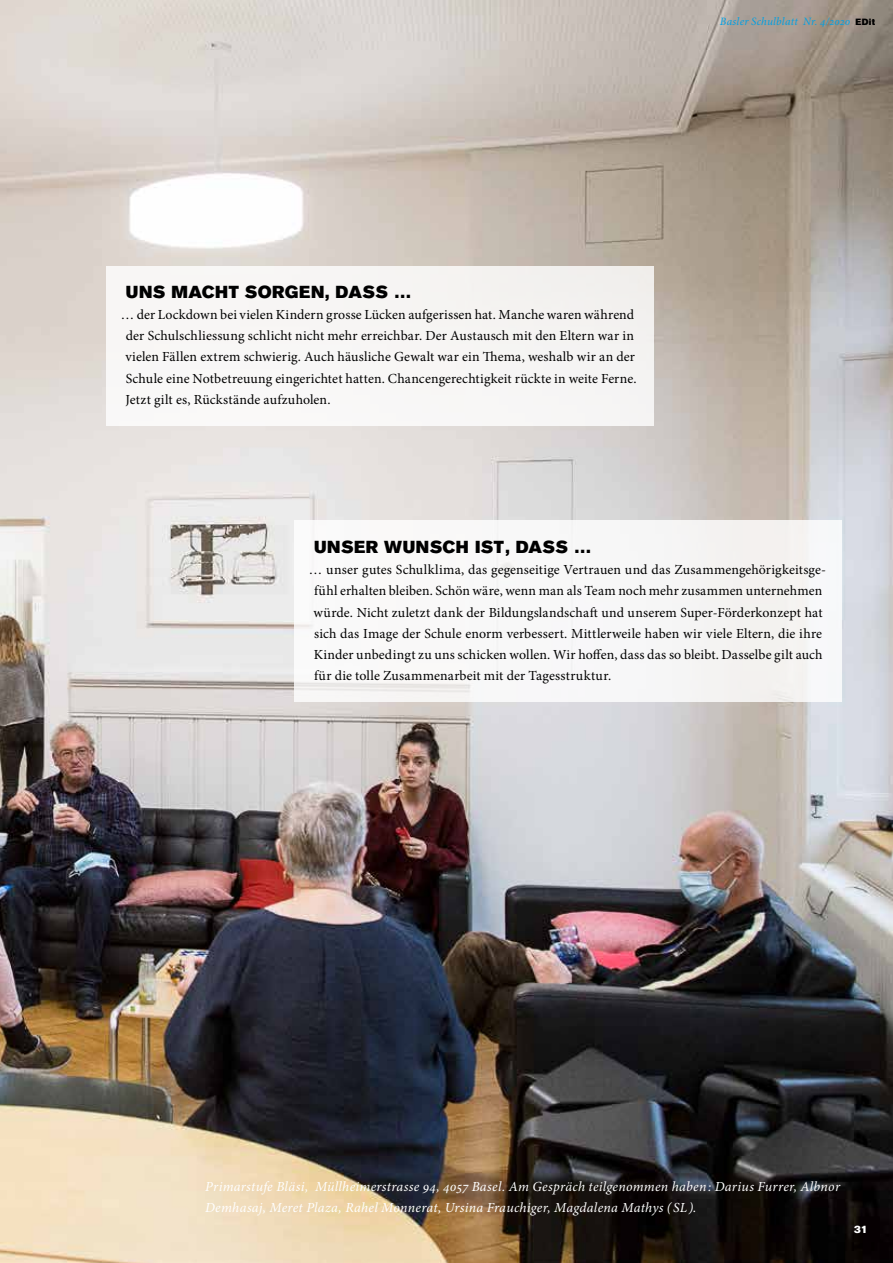
<style>
.page{position:relative;width:893px;height:1263px;background:#fff}
.page>*{position:absolute;margin:0;border:0;box-sizing:border-box;transform-origin:0 0}
.t1{font:17.25px "Akzidenz Grotesk BE Super";letter-spacing:.025em;color:#000}
.t2{font:13.8px/21.3px "Minion Pro";letter-spacing:.01em;color:#000}
.t3{font:italic 13.8px/21.3px "Minion Pro";letter-spacing:.02em;color:#fff}
.t4{font:italic 11.25px "Minion Pro";letter-spacing:.015em;color:#009fe3}
.t5{font:10.5px "Akzidenz Grotesk BE Super";color:#fff}
.s1{font-family:"Akzidenz Grotesk BE Super";font-style:normal;font-size:9px;color:#000}
</style>
<div class="page">
<img style="left:0;top:0;width:893px;height:1263px">
<div style="left:106px;top:266px;width:548px;height:159px;background:#f8f6f5"></div>
<div style="left:294px;top:520px;width:548px;height:182px;background:#f7f7f8"></div>
<p class="t4" style="left:720px;top:14px;width:157px">Basler Schulblatt Nr. 4/2020 <span class="s1">EDit</span></p>
<p class="t1" style="left:126px;top:282px;width:287px">UNS MACHT SORGEN, DASS …</p>
<p class="t2" style="left:125px;top:304px;width:513px;text-indent:-5px">… der Lockdown bei vielen Kindern grosse Lücken aufgerissen hat. Manche waren während der Schulschliessung schlicht nicht mehr erreichbar. Der Austausch mit den Eltern war in vielen Fällen extrem schwierig. Auch häusliche Gewalt war ein Thema, weshalb wir an der Schule eine Notbetreuung eingerichtet hatten. Chancengerechtigkeit rückte in weite Ferne.<br>Jetzt gilt es, Rückstände aufzuholen.</p>
<p class="t1" style="left:314px;top:537px;width:279px">UNSER WUNSCH IST, DASS …</p>
<p class="t2" style="left:314px;top:559px;width:514px;text-indent:-5px">… unser gutes Schulklima, das gegenseitige Vertrauen und das Zusammengehörigkeitsge&shy;fühl erhalten bleiben. Schön wäre, wenn man als Team noch mehr zusammen unternehmen würde. Nicht zuletzt dank der Bildungslandschaft und unserem Super-Förderkonzept hat sich das Image der Schule enorm verbessert. Mittlerweile haben wir viele Eltern, die ihre Kinder unbedingt zu uns schicken wollen. Wir hoffen, dass das so bleibt. Dasselbe gilt auch für die tolle Zusammenarbeit mit der Tagesstruktur.</p>
<p class="t3" style="left:205px;top:1175px;width:636px">Primarstufe Bläsi, Müllheimerstrasse 94, 4057 Basel. Am Gespräch teilgenommen haben : Darius Furrer, Albnor<br>Demhasaj, Meret Plaza, Rahel Monnerat, Ursina Frauchiger, Magdalena Mathys ( SL ).</p>
<p class="t5" style="left:854px;top:1223px;width:15px">31</p>
</div>
